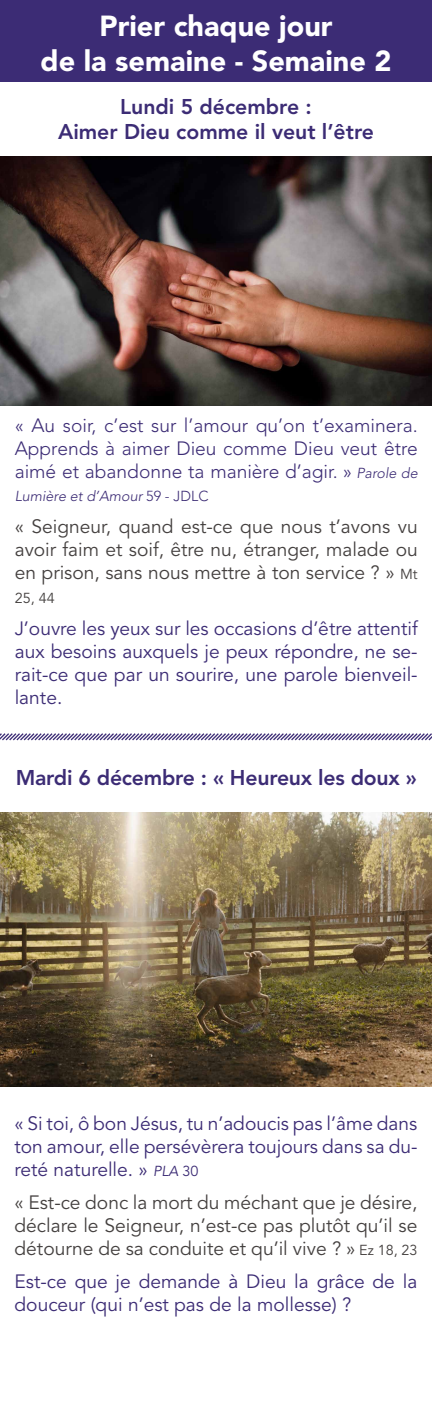
<style>
.page{position:relative;width:432px;height:1404px;background:#fff}
.page>*{position:absolute;margin:0;border:0;box-sizing:border-box;transform-origin:0 0}
.t1{font:900 28.8px/34.6px "Avenir LT Std";color:#fff;text-align:center}
.t2{font:800 21.2px/25.4px "Avenir LT Std";color:#3c2c75;text-align:center}
.t3{font:19.2px/23px "Avenir LT Std";color:#3c2c75;text-align:justify}
.t4{font:19.2px/23px "Avenir LT Std";color:#44403f;text-align:justify}
.t5{font:300 19.2px/23px "Avenir LT Std";color:#3c2c75;text-align:justify}
.t6{font:italic 300 14.4px "Avenir LT Std";color:#3c2c75}
.t7{font:14.4px "Avenir LT Std";color:#44403f}
.s1{font-style:italic;font-size:14.4px}
.s2{font-style:normal}
.s3{font-size:14.4px}
</style>
<div class="page">
<div style="left:0;top:0;width:432px;height:82px;background:#3c2c75"></div>
<img style="left:0;top:156px;width:432px;height:250px">
<svg style="left:0;top:733px;width:432px;height:8px"></svg>
<img style="left:0;top:812px;width:432px;height:274px">
<h1 class="t1" style="left:41px;top:9px;width:352px">Prier chaque jour<br>de la semaine - Semaine 2</h1>
<p class="t2" style="left:58px;top:94px;width:318px">Lundi 5 décembre :<br>Aimer Dieu comme il veut l’être</p>
<p class="t5" style="left:15px;top:413px;width:405px">« Au soir, c’est sur l’amour qu’on t’examinera.<br>Apprends à aimer Dieu comme Dieu veut être aimé et abandonne ta manière d’agir. » <span class="s1">Parole de</span></p>
<p class="t6" style="left:15px;top:487px;width:195px">Lumière et d’Amour <span class="s2">59 - JDLC</span></p>
<p class="t4" style="left:15px;top:515px;width:405px">« Seigneur, quand est-ce que nous t’avons vu avoir faim et soif, être nu, étranger, malade ou en prison, sans nous mettre à ton service ? » <span class="s3">Mt</span></p>
<p class="t7" style="left:15px;top:589px;width:42px">25, 44</p>
<p class="t3" style="left:15px;top:617px;width:405px">J’ouvre les yeux sur les occasions d’être attentif aux besoins auxquels je peux répondre, ne se&shy;rait-ce que par un sourire, une parole bienveil&shy;lante.</p>
<p class="t2" style="left:16px;top:765px;width:403px">Mardi 6 décembre : « Heureux les doux »</p>
<p class="t3" style="left:15px;top:1112px;width:404px">« Si toi, ô bon Jésus, tu n’adoucis pas l’âme dans ton amour, elle persévèrera toujours dans sa du&shy;reté naturelle. » <span class="s1">PLA</span> <span class="s3">30</span></p>
<p class="t4" style="left:15px;top:1191px;width:404px">« Est-ce donc la mort du méchant que je désire, déclare le Seigneur, n’est-ce pas plutôt qu’il se détourne de sa conduite et qu’il vive ? » <span class="s3">Ez 18, 23</span></p>
<p class="t3" style="left:15px;top:1269px;width:404px">Est-ce que je demande à Dieu la grâce de la douceur (qui n’est pas de la mollesse) ?</p>
</div>
